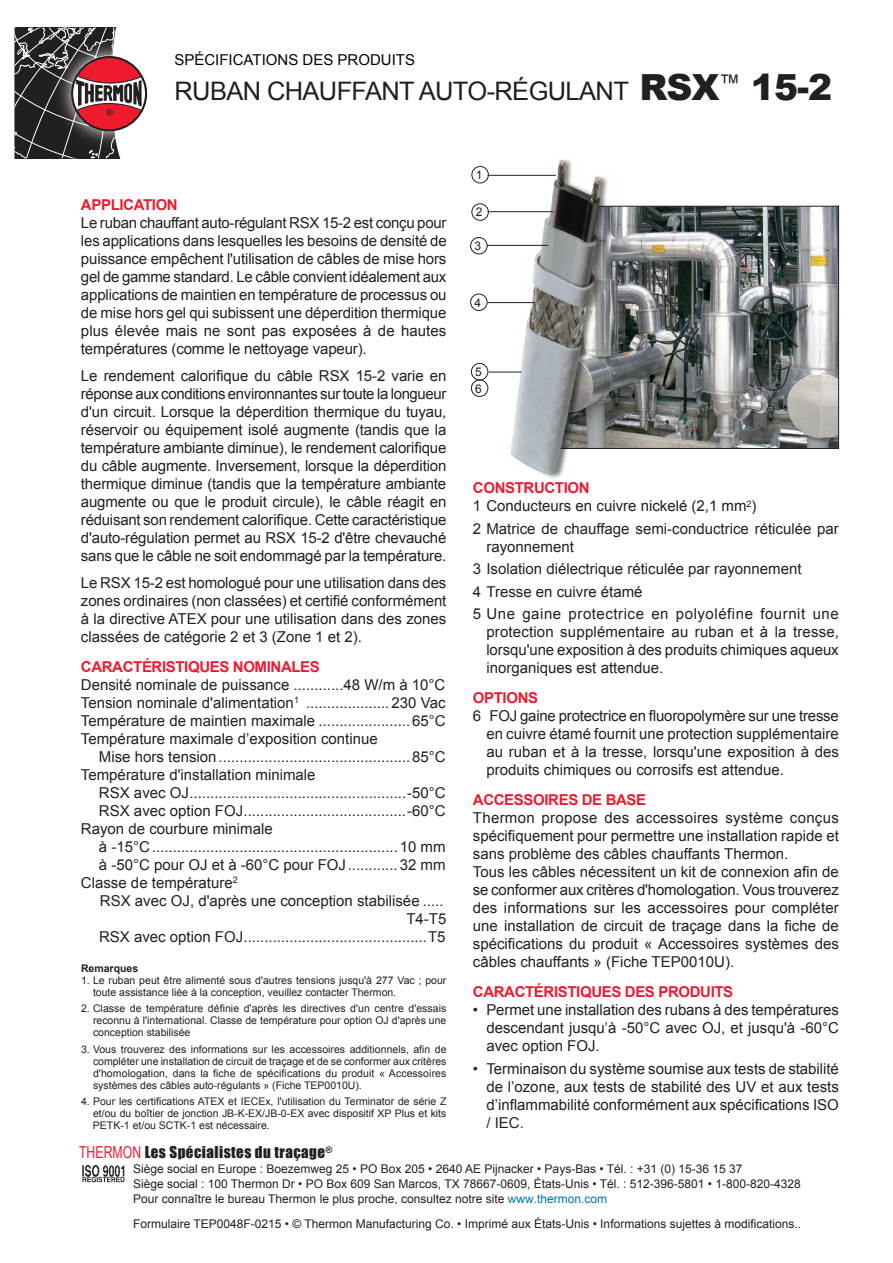
<style>
.page{position:relative;width:893px;height:1263px;background:#fff}
.page>*{position:absolute;margin:0;border:0;box-sizing:border-box;transform-origin:0 0}
.t1{font:900 36px "Arial";color:#231f20}
.t2{font:25.5px "Arial";letter-spacing:-.025em;color:#231f20}
.t3{font:15px/18px "Arial";color:#231f20;text-align:justify}
.t4{font:700 15px "Arial";letter-spacing:-.025em;color:#ed1b2f}
.t5{font:15px "Impact";letter-spacing:.03em;color:#231f20}
.t6{font:15px "Arial";color:#020304}
.t7{font:12px/15px "Arial";color:#231f20}
.t8{font:10.5px/12px "Arial";color:#231f20;text-align:justify}
.t9{font:700 10.5px "Arial";color:#231f20}
.s1{font-weight:400;font-size:25.5px}
.s2{font-family:"Arial Narrow";font-size:16.5px;color:#ed1b2f}
.s3{color:#0072bc}
.s4{font-weight:700;color:#ed1b2f}
</style>
<div class="page">
<svg style="left:14px;top:27px;width:133px;height:131px"></svg>
<div style="left:71px;top:56px;width:76px;height:75px;border:2px solid #231f20;border-radius:50%"></div>
<svg style="left:82px;top:1165px;width:43px;height:17px"></svg>
<svg style="left:651px;top:205px;width:188px;height:244px;background:#7d8180"></svg>
<img style="left:492px;top:159px;width:159px;height:319px">
<hr style="left:488px;top:175px;width:68px;height:1px;background:#231f20">
<hr style="left:488px;top:302px;width:47px;height:1px;background:#231f20">
<hr style="left:489px;top:372px;width:32px;height:1px;background:#231f20">
<hr style="left:487px;top:245px;width:61px;height:1px;background:#231f20">
<hr style="left:488px;top:211px;width:65px;height:1px;background:#231f20">
<div style="left:471px;top:166px;width:18px;height:17px;border:1px solid #231f20;border-radius:50%"></div>
<div style="left:471px;top:203px;width:18px;height:18px;border:1px solid #231f20;border-radius:50%"></div>
<div style="left:470px;top:237px;width:17px;height:17px;border:1px solid #231f20;border-radius:50%"></div>
<div style="left:470px;top:294px;width:17px;height:17px;border:1px solid #231f20;border-radius:50%"></div>
<div style="left:471px;top:363px;width:17px;height:17px;border:1px solid #231f20;border-radius:50%"></div>
<div style="left:471px;top:380px;width:17px;height:17px;border:1px solid #231f20;border-radius:50%"></div>
<p class="t6" style="left:174px;top:50px;width:20px">Spécificatio</p>
<p class="t6" style="left:278px;top:50px;width:21px">nsdesproduits</p>
<h2 class="t2" style="left:174px;top:75px;width:36px">Ruba</h2>
<h2 class="t2" style="left:243px;top:75px;width:77px">n chauffa</h2>
<h2 class="t2" style="left:382px;top:75px;width:34px">ntauto</h2>
<h2 class="t2" style="left:487px;top:75px;width:78px">-régula</h2>
<h1 class="t1" style="left:596px;top:61px;width:238px"><span class="s1">nt</span> RSX<sup>™</sup> 15-2</h1>
<p class="t7" style="left:476px;top:167px;width:8px">1</p>
<p class="t7" style="left:476px;top:205px;width:8px">2</p>
<p class="t7" style="left:474px;top:238px;width:8px">3</p>
<p class="t4" style="left:81px;top:194px;width:98px">APPLICATION</p>
<p class="t3" style="left:81px;top:213px;width:367px">Le ruban chauffant auto-régulant RSX 15-2 est conçu pour les applications dans lesquelles les besoins de densité de puissance empêchent l'utilisation de câbles de mise hors gel de gamme standard. Le câble convient idéalement aux applications de maintien en température de processus ou de mise hors gel qui subissent une déperdition thermique plus élevée mais ne sont pas exposées à de hautes températures (comme le nettoyage vapeur).</p>
<p class="t3" style="left:81px;top:366px;width:367px">Le rendement calorifique du câble RSX 15-2 varie en réponse aux conditions environnantes sur toute la longueur d'un circuit. Lorsque la déperdition thermique du tuyau, réservoir ou équipement isolé augmente (tandis que la température ambiante diminue), le rendement calorifique du câble augmente. Inversement, lorsque la déperdition thermique diminue (tandis que la température ambiante augmente ou que le produit circule), le câble réagit en réduisant son rendement calorifique. Cette caractéristique d'auto-régulation permet au RSX 15-2 d'être chevauché sans que le câble ne soit endommagé par la température.</p>
<p class="t3" style="left:81px;top:573px;width:367px">Le RSX 15-2 est homologué pour une utilisation dans des zones ordinaires (non classées) et certifié conformément à la directive ATEX pour une utilisation dans des zones classées de catégorie 2 et 3 (Zone 1 et 2).</p>
<p class="t4" style="left:81px;top:656px;width:240px">CARACTÉRISTIQUES NOMINALES</p>
<p class="t3" style="left:81px;top:675px;width:366px">Densité nominale de puissance ............48 W/m à 10°C Tension nominale d'alimentation<sup>1</sup> .................... 230 Vac Température de maintien maximale ......................65°C Température maximale d’exposition continue</p>
<p class="t3" style="left:81px;top:747px;width:366px;text-indent:18px">Mise hors tension..............................................85°C<br>Température d'installation minimale</p>
<p class="t3" style="left:99px;top:783px;width:348px">RSX avec OJ....................................................-50°C</p>
<p class="t3" style="left:99px;top:801px;width:348px">RSX avec option FOJ.......................................-60°C</p>
<p class="t3" style="left:81px;top:819px;width:193px">Rayon de courbure minimale</p>
<p class="t3" style="left:99px;top:837px;width:348px">à -15°C...........................................................10 mm</p>
<p class="t3" style="left:99px;top:855px;width:348px">à -50°C pour OJ et à -60°C pour FOJ............32 mm</p>
<p class="t3" style="left:81px;top:873px;width:158px">Classe de température<sup>2</sup></p>
<p class="t3" style="left:100px;top:891px;width:345px">RSX avec OJ, d'après une conception stabilisée .....</p>
<p class="t3" style="left:406px;top:909px;width:42px">T4-T5</p>
<p class="t3" style="left:99px;top:927px;width:348px">RSX avec option FOJ............................................T5</p>
<p class="t9" style="left:81px;top:961px;width:59px">REMARQUES</p>
<p class="t8" style="left:93px;top:974px;width:355px;text-indent:-12px">1. Le ruban peut être alimenté sous d'autres tensions jusqu'à 277 Vac ; pour toute assistance liée à la conception, veuillez contacter Thermon.</p>
<p class="t8" style="left:93px;top:1002px;width:355px;text-indent:-12px">2. Classe de température définie d'après les directives d'un centre d'essais reconnu à l'international. Classe de température pour option OJ d'après une conception stabilisée</p>
<p class="t8" style="left:93px;top:1043px;width:355px;text-indent:-12px">3. Vous trouverez des informations sur les accessoires additionnels, afin de compléter une installation de circuit de traçage et de se conformer aux critères d'homologation, dans la fiche de spécifications du produit « Accessoires systèmes des câbles auto-régulants » (Fiche TEP0010U).</p>
<p class="t8" style="left:93px;top:1095px;width:355px;text-indent:-12px">4. Pour les certifications ATEX et IECEx, l'utilisation du Terminator de série Z et/ou du boîtier de jonction JB-K-EX/JB-0-EX avec dispositif XP Plus et kits PETK-1 et/ou SCTK-1 est nécessaire.</p>
<p class="t5" style="left:79px;top:1140px;width:255px"><span class="s2">THERMON</span> Les Spécialistes du traçage<sup>®</sup></p>
<p class="t7" style="left:133px;top:1161px;width:669px">Siège social en Europe : Boezemweg 25 • PO Box 205 • 2640 AE Pijnacker • Pays-Bas • Tél. : +31 (0) 15-36 15 37<br>Siège social : 100 Thermon Dr • PO Box 609 San Marcos, TX 78667-0609, États-Unis • Tél. : 512-396-5801 • 1-800-820-4328<br>Pour connaître le bureau Thermon le plus proche, consultez notre site <span class="s3">www.thermon.com</span></p>
<p class="t7" style="left:133px;top:1216px;width:669px">Formulaire TEP0048F-0215 • © Thermon Manufacturing Co. • Imprimé aux États-Unis • Informations sujettes à modifications..</p>
<p class="t7" style="left:474px;top:295px;width:8px">4</p>
<p class="t7" style="left:475px;top:364px;width:8px;line-height:16.5px">5<br>6</p>
<p class="t3" style="left:473px;top:479px;width:285px"><span class="s4">CONSTRUCTION<br></span>1 Conducteurs en cuivre nickelé (2,1 mm<sup>2</sup>)</p>
<p class="t3" style="left:486px;top:520px;width:354px;text-indent:-14px">2 Matrice de chauffage semi-conductrice réticulée par rayonnement</p>
<p class="t3" style="left:473px;top:558px;width:367px;line-height:22.5px;text-align:left">3 Isolation diélectrique réticulée par rayonnement<br>4 Tresse en cuivre étamé<br>5 Une gaine protectrice en polyoléfine fournit une</p>
<p class="t3" style="left:486px;top:623px;width:354px">protection supplémentaire au ruban et à la tresse, lorsqu'une exposition à des produits chimiques aqueux inorganiques est attendue.</p>
<p class="t4" style="left:473px;top:688px;width:67px">OPTIONS</p>
<p class="t3" style="left:486px;top:707px;width:354px;text-indent:-13px">6 FOJ gaine protectrice en fluoropolymère sur une tresse en cuivre étamé fournit une protection supplémentaire au ruban et à la tresse, lorsqu'une exposition à des produits chimiques ou corrosifs est attendue.</p>
<p class="t4" style="left:473px;top:790px;width:175px">ACC ESSOIRES DE BASE</p>
<p class="t3" style="left:473px;top:809px;width:368px;text-align:left">Thermon propose des accessoires système conçus spécifiquement pour permettre une installation rapide et sans problème des câbles chauffants Thermon.<br>Tous les câbles nécessitent un kit de connexion afin de se conformer aux critères d'homologation. Vous trouverez des informations sur les accessoires pour compléter une installation de circuit de traçage dans la fiche de spécifications du produit « Accessoires systèmes des câbles chauffants » (Fiche TEP0010U).</p>
<p class="t4" style="left:473px;top:982px;width:262px">CARACTÉRISTIQUES DES PRODUITS</p>
<p class="t3" style="left:486px;top:1001px;width:354px;text-indent:-13px">• Permet une installation des rubans à des températures descendant jusqu’à -50°C avec OJ, et jusqu'à -60°C avec option FOJ.</p>
<p class="t3" style="left:486px;top:1060px;width:354px;text-indent:-14px">• Terminaison du système soumise aux tests de stabilité de l’ozone, aux tests de stabilité des UV et aux tests d’inflammabilité conformément aux spécifications ISO / IEC.</p>
</div>
